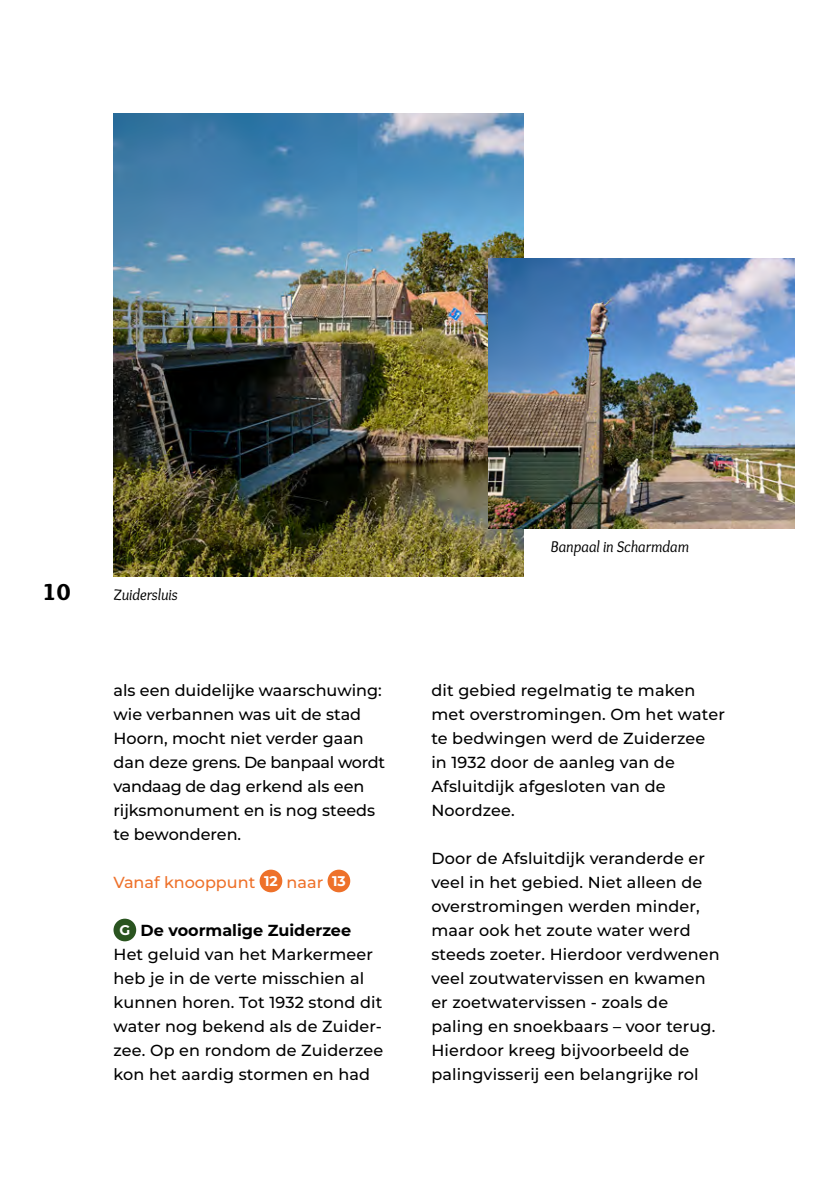
<style>
.page{position:relative;width:840px;height:1191px;background:#fff}
.page>*{position:absolute;margin:0;border:0;box-sizing:border-box;transform-origin:0 0}
.t1{font:900 24px "Overlock";color:#000}
.t2{font:500 16px/24px "Montserrat";letter-spacing:.01em;color:#000}
.t3{font:italic 16px "Overlock";color:#000}
.t4{font:500 16px "Montserrat";color:#ee712a}
.s1{font-weight:700;font-size:14px;color:#fff}
.s2{font-weight:700}
</style>
<div class="page">
<img style="left:113px;top:113px;width:410px;height:463px">
<img style="left:488px;top:258px;width:306px;height:270px">
<div style="left:259px;top:869px;width:23px;height:23px;background:#ee712a;border-radius:50%"></div>
<div style="left:327px;top:869px;width:23px;height:23px;background:#ee712a;border-radius:50%"></div>
<div style="left:113px;top:918px;width:23px;height:23px;background:#2a5420;border-radius:50%"></div>
<h1 class="t1" style="left:43px;top:577px;width:29px">10</h1>
<p class="t3" style="left:113px;top:586px;width:66px">Zuidersluis</p>
<p class="t2" style="left:113px;top:678px;width:273px">als een duidelijke waarschuwing: wie verbannen was uit de stad<br>Hoorn, mocht niet verder gaan dan deze grens. De banpaal wordt vandaag de dag erkend als een rijksmonument en is nog steeds te bewonderen.</p>
<p class="t4" style="left:113px;top:872px;width:234px">Vanaf knooppunt <span class="s1">12</span> naar <span class="s1">13</span></p>
<p class="t2" style="left:113px;top:918px;width:271px;text-indent:6px"><span class="s1">G</span> <span class="s2">De voormalige Zuiderzee<br></span>Het geluid van het Markermeer heb je in de verte misschien al kunnen horen. Tot 1932 stond dit water nog bekend als de Zuider&shy;zee. Op en rondom de Zuiderzee kon het aardig stormen en had</p>
<p class="t3" style="left:550px;top:538px;width:140px">Banpaal in Scharmdam</p>
<p class="t2" style="left:431px;top:678px;width:295px">dit gebied regelmatig te maken met overstromingen. Om het water te bedwingen werd de Zuiderzee<br>in 1932 door de aanleg van de<br>Afsluitdijk afgesloten van de<br>Noordzee.</p>
<p class="t2" style="left:431px;top:846px;width:289px">Door de Afsluitdijk veranderde er veel in het gebied. Niet alleen de overstromingen werden minder, maar ook het zoute water werd steeds zoeter. Hierdoor verdwenen veel zoutwatervissen en kwamen er zoetwatervissen - zoals de paling en snoekbaars – voor terug.<br>Hierdoor kreeg bijvoorbeeld de palingvisserij een belangrijke rol</p>
</div>
